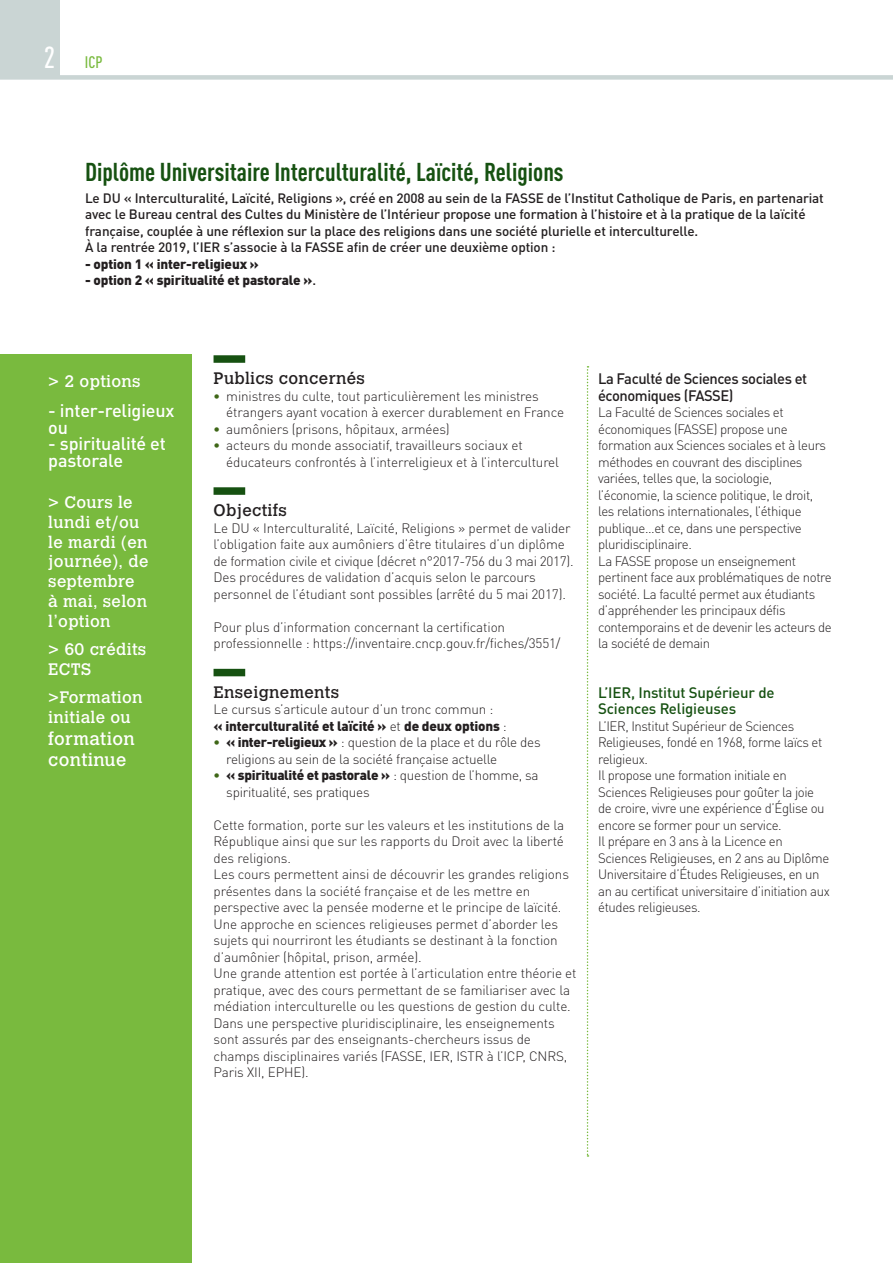
<style>
.page{position:relative;width:893px;height:1263px;background:#fff}
.page>*{position:absolute;margin:0;border:0;box-sizing:border-box;transform-origin:0 0}
.t1{font:700 condensed 25.5px "DINOT";color:#165111}
.t2{font:500 18px/16.5px "DINOT";letter-spacing:-.01em;color:#fff}
.t3{font:18px/21.6px "Calvert MT Std";letter-spacing:.02em;color:#fff}
.t4{font:16.5px/19.8px "Calvert MT Std";letter-spacing:.02em;color:#fff}
.t5{font:16.5px "Calvert MT Std";letter-spacing:.02em;color:#231f20}
.t6{font:500 condensed 16.5px "DINOT";color:#79ba3e}
.t7{font:500 15px/16.5px "DINOT";letter-spacing:-.03em;color:#231f20}
.t8{font:500 15px/16.5px "DINOT";letter-spacing:-.01em;color:#165111}
.t9{font:300 13.5px/16.5px "DINOT";letter-spacing:-.015em;color:#231f20}
.t10{font:500 13.5px/16.5px "DINOT";letter-spacing:-.01em;color:#231f20}
.t11{font:900 13.5px "DINOT";letter-spacing:-.01em;color:#231f20}
.s1{font-size:30px;color:#fff}
.s2{font-weight:500}
.s3{font-weight:700;color:#3e6617}
.s4{font-weight:900}
</style>
<div class="page">
<div style="left:0;top:0;width:60px;height:77px;background:#cad5d4"></div>
<div style="left:0;top:75px;width:893px;height:5px;background:#cad5d4"></div>
<div style="left:0;top:354px;width:192px;height:909px;background:#79ba3e"></div>
<svg style="left:587px;top:366px;width:1px;height:791px"></svg>
<div style="left:214px;top:355px;width:31px;height:8px;background:#165111"></div>
<div style="left:214px;top:487px;width:31px;height:8px;background:#165111"></div>
<div style="left:214px;top:669px;width:31px;height:7px;background:#165111"></div>
<p class="t6" style="left:44px;top:53px;width:60px"><span class="s1">2</span> ICP</p>
<h1 class="t1" style="left:85px;top:157px;width:480px">Diplôme Universitaire Interculturalité, Laïcité, Religions</h1>
<p class="t10" style="left:85px;top:189px;width:740px">Le DU « Interculturalité, Laïcité, Religions », créé en 2008 au sein de la FASSE de l’Institut Catholique de Paris, en partenariat avec le Bureau central des Cultes du Ministère de l’Intérieur propose une formation à l’histoire et à la pratique de la laïcité française, couplée à une réflexion sur la place des religions dans une société plurielle et interculturelle.<br>À la rentrée 2019, l’IER s’associe à la FASSE afin de créer une deuxième option :</p>
<p class="t11" style="left:85px;top:255px;width:175px">- option 1 « inter-religieux »</p>
<p class="t11" style="left:85px;top:271px;width:233px">- option 2 « spiritualité et pastorale »<span class="s2">.</span></p>
<p class="t4" style="left:48px;top:371px;width:94px">&gt; 2 options</p>
<h2 class="t2" style="left:48px;top:402px;width:128px">- inter-religieux ou</h2>
<h2 class="t2" style="left:48px;top:435px;width:119px">- spiritualité et pastorale</h2>
<p class="t4" style="left:48px;top:492px;width:102px">&gt; Cours le lundi et/ou le mardi (en journée), de septembre<br>à mai, selon l’option</p>
<p class="t4" style="left:48px;top:639px;width:100px">&gt; 60 crédits<br>ECTS</p>
<p class="t4" style="left:48px;top:688px;width:96px">&gt;Formation initiale ou</p>
<h2 class="t3" style="left:48px;top:728px;width:88px">formation continue</h2>
<p class="t5" style="left:214px;top:369px;width:153px">Publics concernés</p>
<p class="t9" style="left:226px;top:387px;width:339px;text-indent:-13px"><span class="s3">•</span> ministres du culte, tout particulièrement les ministres étrangers ayant vocation à exercer durablement en France</p>
<p class="t9" style="left:214px;top:420px;width:238px"><span class="s3">•</span> aumôniers (prisons, hôpitaux, armées)</p>
<p class="t9" style="left:226px;top:437px;width:334px;text-indent:-13px"><span class="s3">•</span> acteurs du monde associatif, travailleurs sociaux et éducateurs confrontés à l’interreligieux et à l’interculturel</p>
<p class="t5" style="left:214px;top:501px;width:75px">Objectifs</p>
<p class="t9" style="left:214px;top:519px;width:362px">Le DU « Interculturalité, Laïcité, Religions » permet de valider l’obligation faite aux aumôniers d’être titulaires d’un diplôme de formation civile et civique (décret n°2017-756 du 3 mai 2017).<br>Des procédures de validation d’acquis selon le parcours personnel de l’étudiant sont possibles (arrêté du 5 mai 2017).</p>
<p class="t9" style="left:214px;top:618px;width:348px">Pour plus d’information concernant la certification professionnelle : https://inventaire.cncp.gouv.fr/fiches/3551/</p>
<p class="t5" style="left:214px;top:682px;width:127px">Enseignements</p>
<p class="t9" style="left:214px;top:701px;width:295px">Le cursus s’articule autour d’un tronc commun :<br><span class="s4">« interculturalité et laïcité »</span> et <span class="s4">de deux options</span> :</p>
<p class="t9" style="left:226px;top:734px;width:316px;text-indent:-13px"><span class="s3">•</span> <span class="s4">« inter-religieux »</span> : question de la place et du rôle des religions au sein de la société française actuelle</p>
<p class="t9" style="left:226px;top:767px;width:314px;text-indent:-13px"><span class="s3">•</span> <span class="s4">« spiritualité et pastorale »</span> : question de l’homme, sa spiritualité, ses pratiques</p>
<p class="t9" style="left:214px;top:816px;width:364px">Cette formation, porte sur les valeurs et les institutions de la République ainsi que sur les rapports du Droit avec la liberté des religions.<br>Les cours permettent ainsi de découvrir les grandes religions présentes dans la société française et de les mettre en perspective avec la pensée moderne et le principe de laïcité.<br>Une approche en sciences religieuses permet d’aborder les sujets qui nourriront les étudiants se destinant à la fonction d’aumônier (hôpital, prison, armée).<br>Une grande attention est portée à l’articulation entre théorie et pratique, avec des cours permettant de se familiariser avec la médiation interculturelle ou les questions de gestion du culte.<br>Dans une perspective pluridisciplinaire, les enseignements sont assurés par des enseignants-chercheurs issus de champs disciplinaires variés (FASSE, IER, ISTR à l’ICP, CNRS, Paris XII, EPHE).</p>
<p class="t7" style="left:598px;top:370px;width:211px">La Faculté de Sciences sociales et économiques (FASSE)</p>
<p class="t9" style="left:598px;top:404px;width:235px">La Faculté de Sciences sociales et économiques (FASSE) propose une formation aux Sciences sociales et à leurs méthodes en couvrant des disciplines variées, telles que, la sociologie, l’économie, la science politique, le droit, les relations internationales, l’éthique publique…et ce, dans une perspective pluridisciplinaire.<br>La FASSE propose un enseignement pertinent face aux problématiques de notre société. La faculté permet aux étudiants d’appréhender les principaux défis contemporains et de devenir les acteurs de la société de demain</p>
<p class="t8" style="left:598px;top:683px;width:178px">L’IER, Institut Supérieur de<br>Sciences Religieuses</p>
<p class="t9" style="left:598px;top:717px;width:233px">L’IER, Institut Supérieur de Sciences Religieuses, fondé en 1968, forme laïcs et religieux.<br>Il propose une formation initiale en Sciences Religieuses pour goûter la joie de croire, vivre une expérience d’Église ou encore se former pour un service.<br>Il prépare en 3 ans à la Licence en Sciences Religieuses, en 2 ans au Diplôme Universitaire d’Études Religieuses, en un an au certificat universitaire d’initiation aux études religieuses.</p>
</div>
